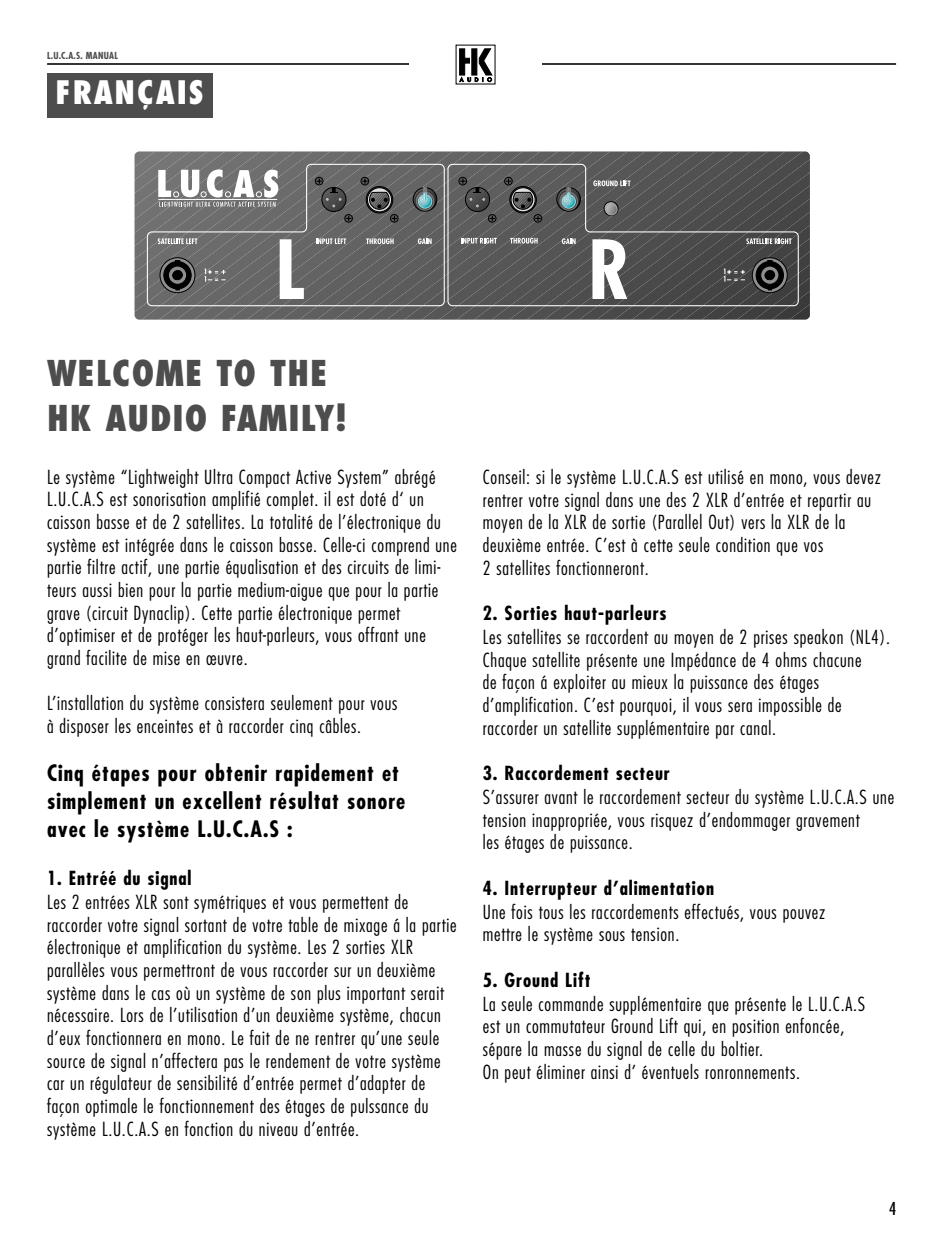
<style>
.page{position:relative;width:943px;height:1252px;background:#fff}
.page>*{position:absolute;margin:0;border:0;box-sizing:border-box;transform-origin:0 0}
.t1{font:800 condensed 34.65px/44.1px "Futura";letter-spacing:.03em;color:#4d4d4d}
.t2{font:800 condensed 31.5px "Futura";letter-spacing:.06em;color:#fff}
.t3{font:700 condensed 22.05px/28px "Futura";letter-spacing:.05em;color:#000}
.t4{font:300 condensed 18.9px/22.8px "Futura";letter-spacing:.04em;color:#000}
.t5{font:700 condensed 18.9px "Futura";letter-spacing:.05em;color:#000}
.t6{font:condensed 17.32px "Futura";color:#000}
.t7{font:700 condensed 9.45px "Futura";letter-spacing:.025em;color:#4d4d4d}
</style>
<div class="page">
<svg style="left:47px;top:44px;width:850px;height:276px"></svg>
<p class="t7" style="left:47px;top:51px;width:72px">L.U.C.A.S. MANUAL</p>
<h2 class="t2" style="left:56px;top:80px;width:150px">FRANÇAIS</h2>
<h1 class="t1" style="left:47px;top:355px;width:300px">WELCOME TO THE<br>HK AUDIO FAMILY!</h1>
<p class="t4" style="left:47px;top:467px;width:411px">Le système “Lightweight Ultra Compact Active System” abrégé L.U.C.A.S est sonorisation amplifié complet. il est doté d‘ un caisson basse et de 2 satellites. La totalité de l’électronique du système est intégrée dans le caisson basse. Celle-ci comprend une partie filtre actif, une partie équalisation et des circuits de limi&shy;teurs aussi bien pour la partie medium-aigue que pour la partie grave (circuit Dynaclip). Cette partie électronique permet d’optimiser et de protéger les haut-parleurs, vous offrant une grand facilite de mise en œuvre.</p>
<p class="t4" style="left:47px;top:694px;width:352px">L’installation du système consistera seulement pour vous à disposer les enceintes et à raccorder cinq câbles.</p>
<p class="t3" style="left:47px;top:761px;width:359px">Cinq étapes pour obtenir rapidement et simplement un excellent résultat sonore avec le système L.U.C.A.S :</p>
<p class="t5" style="left:47px;top:870px;width:146px">1. Entréé du signal</p>
<p class="t4" style="left:47px;top:892px;width:411px">Les 2 entrées XLR sont symétriques et vous permettent de raccorder votre signal sortant de votre table de mixage á la partie électronique et amplification du système. Les 2 sorties XLR parallèles vous permettront de vous raccorder sur un deuxième système dans le cas où un système de son plus important serait nécessaire. Lors de l’utilisation d’un deuxième système, chacun d’eux fonctionnera en mono. Le fait de ne rentrer qu’une seule source de signal n’affectera pas le rendement de votre système car un régulateur de sensibilité d’entrée permet d’adapter de façon optimale le fonctionnement des étages de pulssance du système L.U.C.A.S en fonction du niveau d’entrée.</p>
<p class="t4" style="left:482px;top:467px;width:399px">Conseil: si le système L.U.C.A.S est utilisé en mono, vous devez rentrer votre signal dans une des 2 XLR d’entrée et repartir au moyen de la XLR de sortie (Parallel Out) vers la XLR de la deuxième entrée. C’est à cette seule condition que vos<br>2 satellites fonctionneront.</p>
<p class="t5" style="left:482px;top:605px;width:185px">2. Sorties haut-parleurs</p>
<p class="t4" style="left:482px;top:628px;width:408px">Les satellites se raccordent au moyen de 2 prises speakon (NL4).<br>Chaque satellite présente une Impédance de 4 ohms chacune<br>de façon á exploiter au mieux la puissance des étages d’amplification. C’est pourquoi, il vous sera impossible de raccorder un satellite supplémentaire par canal.</p>
<p class="t5" style="left:482px;top:765px;width:188px">3. Raccordement secteur</p>
<p class="t4" style="left:482px;top:788px;width:412px">S’assurer avant le raccordement secteur du système L.U.C.A.S une tension inappropriée, vous risquez d’endommager gravement<br>les étages de puissance.</p>
<p class="t5" style="left:482px;top:880px;width:233px">4. Interrupteur d’alimentation</p>
<p class="t4" style="left:482px;top:902px;width:344px">Une fois tous les raccordements effectués, vous pouvez mettre le système sous tension.</p>
<p class="t5" style="left:482px;top:972px;width:109px">5. Ground Lift</p>
<p class="t4" style="left:482px;top:994px;width:384px">La seule commande supplémentaire que présente le L.U.C.A.S est un commutateur Ground Lift qui, en position enfoncée, sépare la masse du signal de celle du boltier.<br>On peut éliminer ainsi d’ éventuels ronronnements.</p>
<p class="t6" style="left:888px;top:1201px;width:9px">4</p>
</div>
